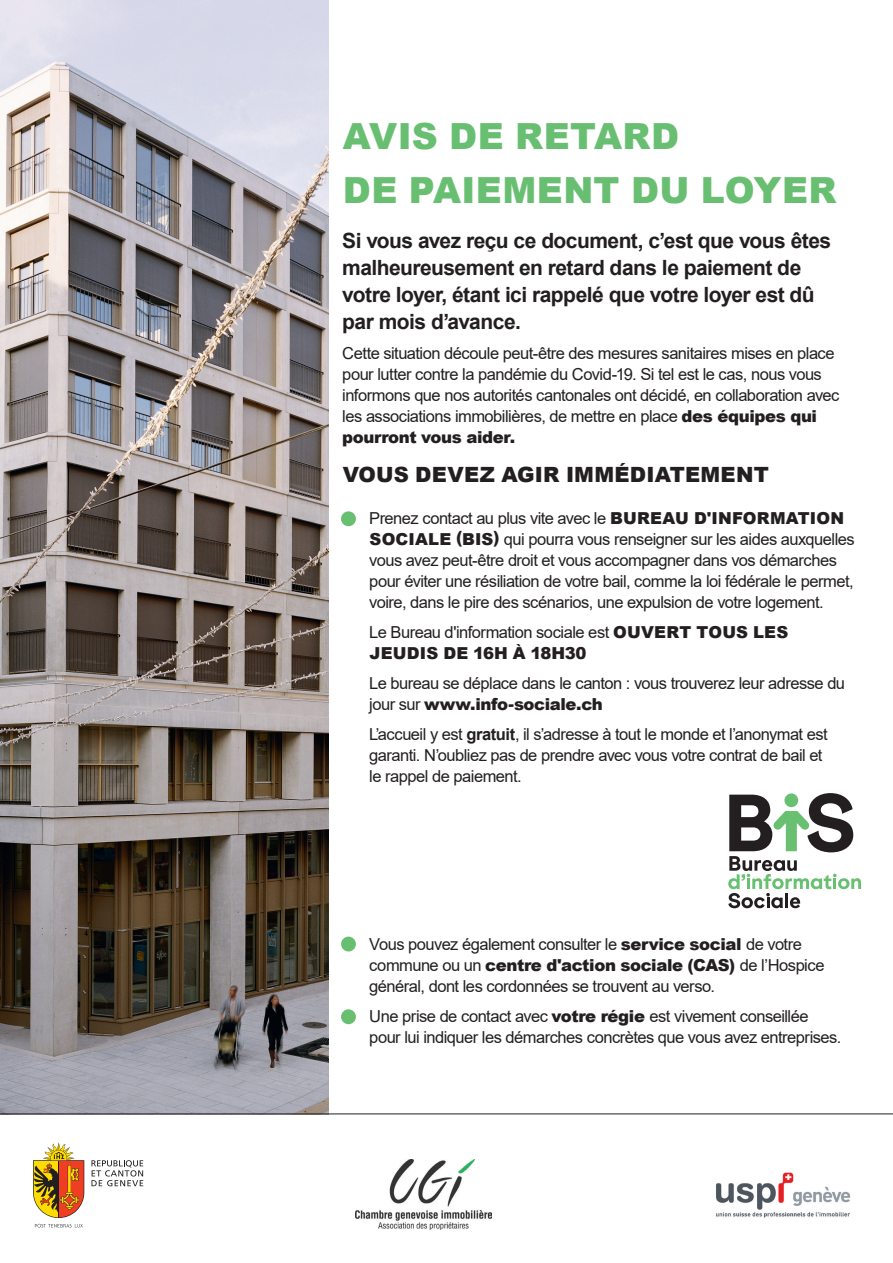
<style>
.page{position:relative;width:893px;height:1263px;background:#fff}
.page>*{position:absolute;margin:0;border:0;box-sizing:border-box;transform-origin:0 0}
.t1{font:900 36px/54px "Arial";letter-spacing:.01em;color:#68bf71}
.t2{font:700 21px/27px "Arial";letter-spacing:-.025em;color:#231f20}
.t3{font:900 21px "Arial";letter-spacing:.015em;color:#231f20}
.t4{font:16.5px/21px "Arial";letter-spacing:-.03em;color:#231f20}
.t5{font:900 16.5px "Arial";letter-spacing:.01em;color:#231f20}
.s1{font-weight:900}
.s2{font-weight:700}
</style>
<div class="page">
<img style="left:0;top:0;width:329px;height:1113px">
<img style="left:356px;top:1160px;width:136px;height:69px">
<img style="left:716px;top:1172px;width:135px;height:46px">
<svg style="left:728px;top:793px;width:133px;height:115px"></svg>
<div style="left:341px;top:511px;width:15px;height:15px;background:#68bf71;border-radius:50%"></div>
<div style="left:341px;top:936px;width:15px;height:15px;background:#68bf71;border-radius:50%"></div>
<div style="left:341px;top:1009px;width:15px;height:15px;background:#68bf71;border-radius:50%"></div>
<hr style="left:0;top:1113px;width:893px;height:1px;background:#231f20">
<svg style="left:35px;top:1224px;width:48px;height:3px"></svg>
<svg style="left:33px;top:1142px;width:51px;height:76px"></svg>
<hr style="left:59px;top:1161px;width:1px;height:56px;background:#231f20">
<svg style="left:91px;top:1160px;width:52px;height:26px"></svg>
<h1 class="t1" style="left:343px;top:108px;width:495px">AVIS de RETARD<br>DE PAIEMENT DU LOYER</h1>
<p class="t2" style="left:342px;top:227px;width:490px">Si vous avez reçu ce document, c’est que vous êtes malheureusement en retard dans le paiement de votre loyer, étant ici rappelé que votre loyer est dû par mois d’avance.</p>
<p class="t4" style="left:342px;top:342px;width:499px">Cette situation découle peut-être des mesures sanitaires mises en place pour lutter contre la pandémie du Covid-19. Si tel est le cas, nous vous informons que nos autorités cantonales ont décidé, en collaboration avec les associations immobilières, de mettre en place <span class="s1">des équipes qui pourront vous aider.</span></p>
<p class="t3" style="left:343px;top:459px;width:34px">Vous</p>
<p class="t3" style="left:415px;top:459px;width:167px">devez agir imm</p>
<p class="t3" style="left:614px;top:459px;width:46px">édiat</p>
<p class="t3" style="left:685px;top:459px;width:68px">ement</p>
<p class="t4" style="left:370px;top:507px;width:387px;text-indent:-27px">• Prenez contact au plus vite avec le <span class="s1">bureau d'in formation social</span></p>
<p class="t4" style="left:369px;top:528px;width:487px;text-indent:70px"><span class="s1">e (B IS)</span> qui pourra vous renseigner sur les aides auxquelles vous avez peut-être droit et vous accompagner dans vos démarches pour éviter une résiliation de votre bail, comme la loi fédérale le permet, voire, dans le pire des scénarios, une expulsion de votre logement.</p>
<p class="t4" style="left:369px;top:621px;width:259px">Le Bureau d'information sociale est <span class="s1">ouv</span></p>
<p class="t5" style="left:654px;top:620px;width:56px">ert tous</p>
<p class="t5" style="left:753px;top:620px;width:35px">les</p>
<p class="t5" style="left:370px;top:641px;width:218px">jeudis de 16h à 18h30</p>
<p class="t4" style="left:369px;top:672px;width:477px">Le bureau se déplace dans le canton : vous trouverez leur adresse du jour sur <span class="s1">www.info-sociale.ch</span></p>
<p class="t4" style="left:369px;top:723px;width:460px">L’accueil y est <span class="s2">gratuit</span>, il s’adresse à tout le monde et l’anonymat est garanti. N’oubliez pas de prendre avec vous votre contrat de bail et le rappel de paiement.</p>
<p class="t4" style="left:369px;top:933px;width:457px;text-indent:-27px">• Vous pouvez également consulter le <span class="s1">service social</span> de votre commune ou un <span class="s1">centre d'action sociale (CAS)</span> de l’Hospice général, dont les cordonnées se trouvent au verso.</p>
<p class="t4" style="left:369px;top:1005px;width:474px;text-indent:-27px">• Une prise de contact avec <span class="s1">votre régie</span> est vivement conseillée pour lui indiquer les démarches concrètes que vous avez entreprises.</p>
</div>
